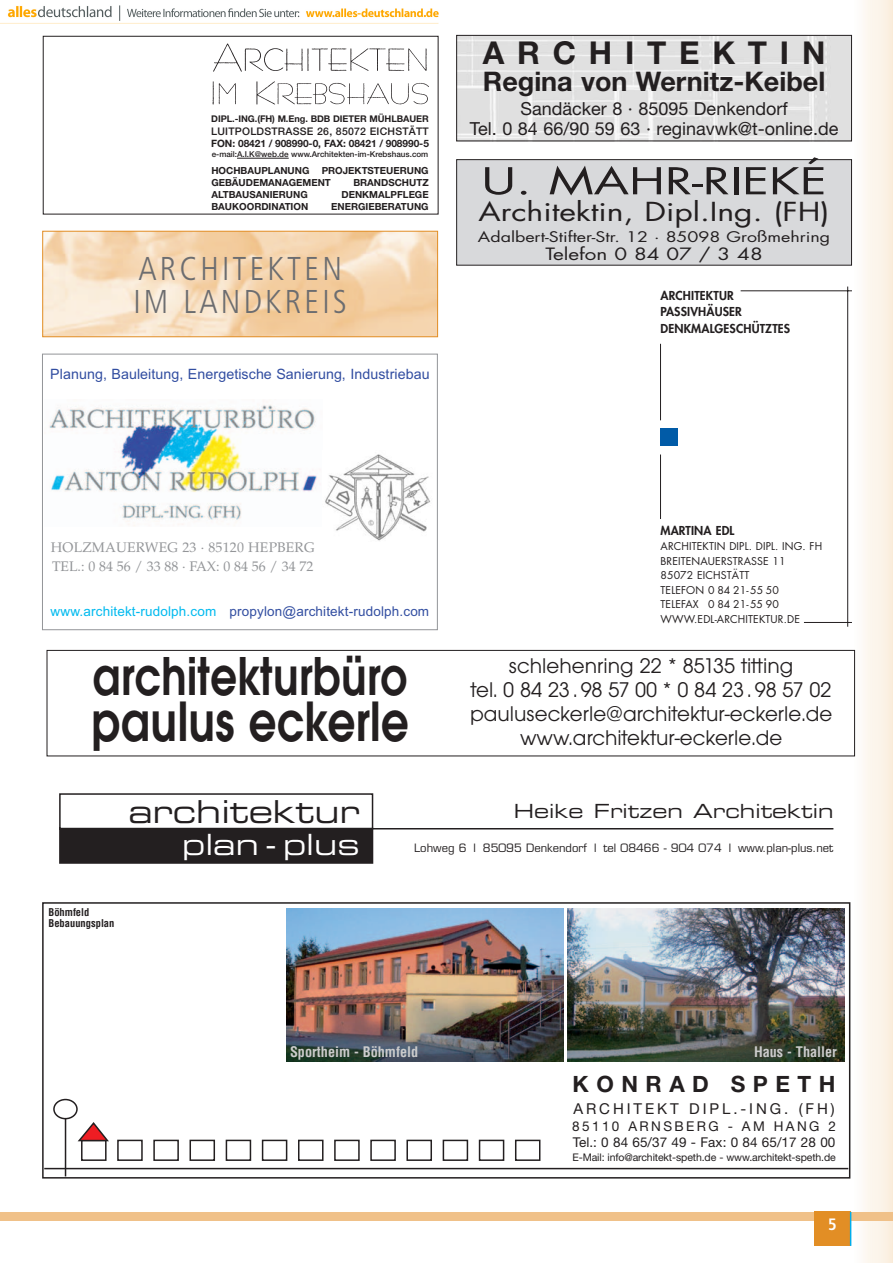
<style>
.page{position:relative;width:893px;height:1263px;background:#fff}
.page>*{position:absolute;margin:0;border:0;box-sizing:border-box;transform-origin:0 0}
.t1{font:59.25px "Avant Garde Gothic Itc T Demi+IFFIWL";color:#231f20;scale:.82 1}
.t2{font:57px "Avant Garde Gothic Itc T Demi+IFFIWL";color:#231f20;scale:.82 1}
.t3{font:36px "Futura Book+OYHDSV";color:#231f20;scale:1.4 1}
.t4{font:300 condensed 33px/33px "Frutiger";letter-spacing:.095em;color:#6c6d70}
.t5{font:31.65px "Eurostile Extended Two+RDVVIU";color:#231f20}
.t6{font:31.5px "Helvetica Neue Bold+UGBOLX";letter-spacing:.405em;color:#231f20}
.t7{font:29.25px "Eurostile Extended Two+RDVVIU";color:#fff}
.t8{font:27px "Helvetica Neue Bold+UGBOLX";color:#231f20}
.t9{font:25.5px "Futura Book+OYHDSV";color:#231f20;scale:1.25 1}
.t10{font:22.5px "Helvetica Neue Bold+POPBAX";letter-spacing:.335em;color:#231f20}
.t11{font:22.2px/24.2px "Avant Garde Gothic Itc T Book+FNZWPB";color:#231f20;text-align:center}
.t12{font:19.5px "Eurostile Extended Two+RDVVIU";color:#231f20}
.t13{font:18px/19.8px "Helvetica Neue Roman+WFAUAL";color:#231f20;text-align:center}
.t14{font:16.5px "Futura Book+OYHDSV";color:#231f20;scale:1.25 1}
.t15{font:700 condensed 16.5px "Frutiger";color:#fff}
.t16{font:15px "Helvetica Neue Roman+RYSDWG";letter-spacing:.195em;color:#231f20}
.t17{font:14.25px "Arial+FPCFWY";letter-spacing:.005em;color:#324ea1}
.t18{font:14.25px "Futura Book+OYHDSV";color:#231f20;scale:1.25 1}
.t19{font:14.25px "Helvetica Condensed Bold+RHZRGV";color:#ccc}
.t20{font:13.8px/19px "Palatino Roman+MTXPIP";letter-spacing:.015em;color:#939598}
.t21{font:13.5px "Arial+FPCFWY";letter-spacing:.01em;color:#324ea1}
.t22{font:13.5px/16.2px "Helvetica Neue Roman+RYSDWG";letter-spacing:.18em;color:#231f20}
.t23{font:12px/16.5px "Futura Heavy+YCAFMZ";letter-spacing:.01em;color:#231f20}
.t24{font:11.25px "Eurostile+WWNTMV";color:#231f20}
.t25{font:10.5px/14.5px "Futura Book+SRMTQB";letter-spacing:.01em;color:#231f20}
.t26{font:10.5px "Helvetica Neue Roman+RYSDWG";letter-spacing:-.01em;color:#231f20}
.t27{font:10.5px "Helvetica Neue Medium+VTMYLO";letter-spacing:.02em;color:#231f20}
.t28{font:10.5px/10.5px "Helvetica Condensed Bold+RHZRGV";color:#231f20}
.t29{font:10.2px "Helvetica Neue Bold+GSKMIP";letter-spacing:-.005em;color:#231f20}
.t30{font:9.75px/12px "Helvetica Neue Bold+GSKMIP";color:#231f20}
.t31{font:9.3px "Helvetica Neue Bold+GSKMIP";letter-spacing:-.005em;color:#231f20}
.t32{font:8.1px "Helvetica Neue Medium+VTMYLO";color:#231f20}
.s1{color:#01baef}
</style>
<div class="page">
<div style="left:854px;top:0;width:5px;height:1263px;background:#fefdfb"></div>
<div style="left:858px;top:0;width:5px;height:1263px;background:#fdfaf7"></div>
<div style="left:862px;top:0;width:5px;height:1263px;background:#fdf8f2"></div>
<div style="left:866px;top:0;width:6px;height:1263px;background:#fcf7ee"></div>
<div style="left:871px;top:0;width:5px;height:1263px;background:#fcf5ea"></div>
<div style="left:875px;top:0;width:5px;height:1263px;background:#fcf3e6"></div>
<div style="left:877px;top:0;width:5px;height:1263px;background:#fbf2e4"></div>
<div style="left:882px;top:0;width:5px;height:1263px;background:#fbf2e5"></div>
<div style="left:886px;top:0;width:5px;height:1263px;background:#fbedda"></div>
<hr style="left:889px;top:0;width:3px;height:1263px;background:#faebd7">
<div style="left:0;top:1212px;width:892px;height:8px;background:#f0c189"></div>
<div style="left:814px;top:1212px;width:36px;height:34px;background:#e28e25"></div>
<hr style="left:849px;top:1212px;width:2px;height:34px;background:#00adeb">
<img style="left:212px;top:43px;width:217px;height:62px">
<div style="left:43px;top:36px;width:395px;height:178px;border:1px solid #231f20"></div>
<hr style="left:237px;top:158px;width:52px;height:1px;background:#231f20">
<img style="left:49px;top:405px;width:268px;height:121px">
<div style="left:42px;top:354px;width:396px;height:276px;border:1px solid #939598"></div>
<img style="left:325px;top:454px;width:106px;height:87px">
<svg style="left:42px;top:902px;width:809px;height:277px"></svg>
<img style="left:287px;top:909px;width:276px;height:153px">
<img style="left:567px;top:909px;width:277px;height:153px">
<svg style="left:53px;top:1099px;width:488px;height:79px"></svg>
<svg style="left:59px;top:793px;width:315px;height:71px"></svg>
<div style="left:60px;top:828px;width:312px;height:35px;background:#231f20"></div>
<hr style="left:372px;top:828px;width:461px;height:2px;background:#231f20">
<div style="left:47px;top:650px;width:807px;height:106px;border:1px solid #231f20"></div>
<img style="left:458px;top:37px;width:391px;height:102px">
<div style="left:456px;top:35px;width:395px;height:106px;border:1px solid #231f20"></div>
<div style="left:457px;top:160px;width:394px;height:105px;background:#d8d9db"></div>
<div style="left:456px;top:159px;width:395px;height:107px;border:1px solid #231f20"></div>
<hr style="left:740px;top:290px;width:111px;height:1px;background:#231f20">
<hr style="left:847px;top:287px;width:1px;height:340px;background:#231f20">
<hr style="left:804px;top:622px;width:47px;height:1px;background:#231f20">
<hr style="left:660px;top:344px;width:1px;height:76px;background:#231f20">
<hr style="left:660px;top:455px;width:1px;height:64px;background:#231f20">
<div style="left:660px;top:429px;width:17px;height:17px;background:#015ba7"></div>
<img style="left:44px;top:233px;width:392px;height:102px">
<div style="left:42px;top:231px;width:396px;height:106px;border:1px solid #e28e25"></div>
<img style="left:0;top:5px;width:439px;height:19px">
<p class="t31" style="left:211px;top:113px;width:219px">DIPL.-ING.(FH) M.Eng. BDB DIETER MÜHLBAUER</p>
<p class="t27" style="left:211px;top:125px;width:219px">LUITPOLDSTRASSE 26, 85072 EICHSTÄTT</p>
<p class="t29" style="left:211px;top:138px;width:219px">FON: 08421 / 908990-0, FAX: 08421 / 908990-5</p>
<p class="t32" style="left:212px;top:150px;width:218px">e-mail:A.I.K@web.de www.Architekten-im-Krebshaus.com</p>
<p class="t30" style="left:211px;top:164px;width:100px">HOCHBAUPLANUNG</p>
<p class="t30" style="left:211px;top:164px;width:219px;text-indent:110px">PROJEKTSTEUERUNG<br>GEBÄUDEMANAGEMENT</p>
<p class="t30" style="left:353px;top:176px;width:77px">BRANDSCHUTZ</p>
<p class="t30" style="left:211px;top:188px;width:98px">ALTBAUSANIERUNG</p>
<p class="t30" style="left:341px;top:188px;width:89px">DENKMALPFLEGE</p>
<p class="t30" style="left:211px;top:200px;width:98px">BAUKOORDINATION</p>
<p class="t30" style="left:331px;top:200px;width:99px">ENERGIEBERATUNG</p>
<h3 class="t4" style="left:133px;top:255px;width:215px">ARCHITEKTEN<br>IM LANDKREIS</h3>
<p class="t17" style="left:50px;top:369px;width:381px">Planung, Bauleitung, Energetische Sanierung, Industriebau</p>
<h3 class="t6" style="left:483px;top:35px;width:344px">ARCHITEKTIN</h3>
<p class="t8" style="left:483px;top:66px;width:344px">Regina von Wernitz-Keibel</p>
<p class="t13" style="left:470px;top:101px;width:370px">Sandäcker 8 · 85095 Denkendorf<br>Tel. 0 84 66/90 59 63 · reginavwk@t-online.de</p>
<h3 class="t3" style="left:481px;top:164px;width:248px">U. MAHR-RIEKÉ</h3>
<p class="t9" style="left:478px;top:199px;width:282px">Architektin, Dipl.Ing. (FH)</p>
<p class="t18" style="left:478px;top:230px;width:283px">Adalbert-Stifter-Str. 12 · 85098 Großmehring</p>
<p class="t14" style="left:545px;top:247px;width:175px">Telefon 0 84 07 / 3 48</p>
<p class="t23" style="left:660px;top:288px;width:131px">ARCHITEKTUR<br>PASSIVHÄUSER<br>DENKMALGESCHÜTZTES</p>
<p class="t20" style="left:51px;top:539px;width:265px">HOLZMAUERWEG 23 · 85120 HEPBERG<br>TEL.: 0 84 56 / 33 88 · FAX: 0 84 56 / 34 72</p>
<p class="t21" style="left:51px;top:607px;width:380px"><span class="s1">www.architekt-rudolph.com</span> propylon@architekt-rudolph.com</p>
<h2 class="t2" style="left:92px;top:643px;width:386px">architekturbüro</h2>
<h1 class="t1" style="left:91px;top:687px;width:389px">paulus eckerle</h1>
<p class="t23" style="left:660px;top:524px;width:75px">MARTINA EDL</p>
<p class="t25" style="left:660px;top:540px;width:163px">ARCHITEKTIN DIPL. DIPL. ING. FH<br>BREITENAUERSTRASSE 11<br>85072 EICHSTÄTT<br>TELEFON 0 84 21-55 50<br>TELEFAX 0 84 21-55 90<br>WWW.EDL-ARCHITEKTUR.DE</p>
<p class="t11" style="left:470px;top:655px;width:364px">schlehenring 22 * 85135 titting<br>tel. 0 84 23 . 98 57 00 * 0 84 23 . 98 57 02 pauluseckerle@architektur-eckerle.de www.architektur-eckerle.de</p>
<h3 class="t5" style="left:128px;top:800px;width:233px">architektur</h3>
<h3 class="t7" style="left:182px;top:834px;width:179px">plan - plus</h3>
<p class="t28" style="left:48px;top:908px;width:67px">Böhmfeld<br>Bebauungsplan</p>
<p class="t12" style="left:514px;top:804px;width:321px">Heike Fritzen Architektin</p>
<p class="t24" style="left:414px;top:843px;width:421px">Lohweg 6 l 85095 Denkendorf l tel 08466 - 904 074 l www.plan-plus.net</p>
<p class="t19" style="left:290px;top:1046px;width:130px">Sportheim - Böhmfeld</p>
<p class="t19" style="left:754px;top:1046px;width:85px">Haus - Thaller</p>
<p class="t10" style="left:572px;top:1076px;width:264px">KONRAD SPETH</p>
<p class="t16" style="left:573px;top:1100px;width:263px">ARCHITEKT DIPL.-ING. (FH)</p>
<p class="t22" style="left:572px;top:1118px;width:265px">85110 ARNSBERG - AM HANG 2<br>Tel.: 0 84 65/37 49 - Fax: 0 84 65/17 28 00</p>
<p class="t26" style="left:572px;top:1151px;width:265px">E-Mail: info@architekt-speth.de - www.architekt-speth.de</p>
<p class="t15" style="left:828px;top:1218px;width:10px">5</p>
</div>
